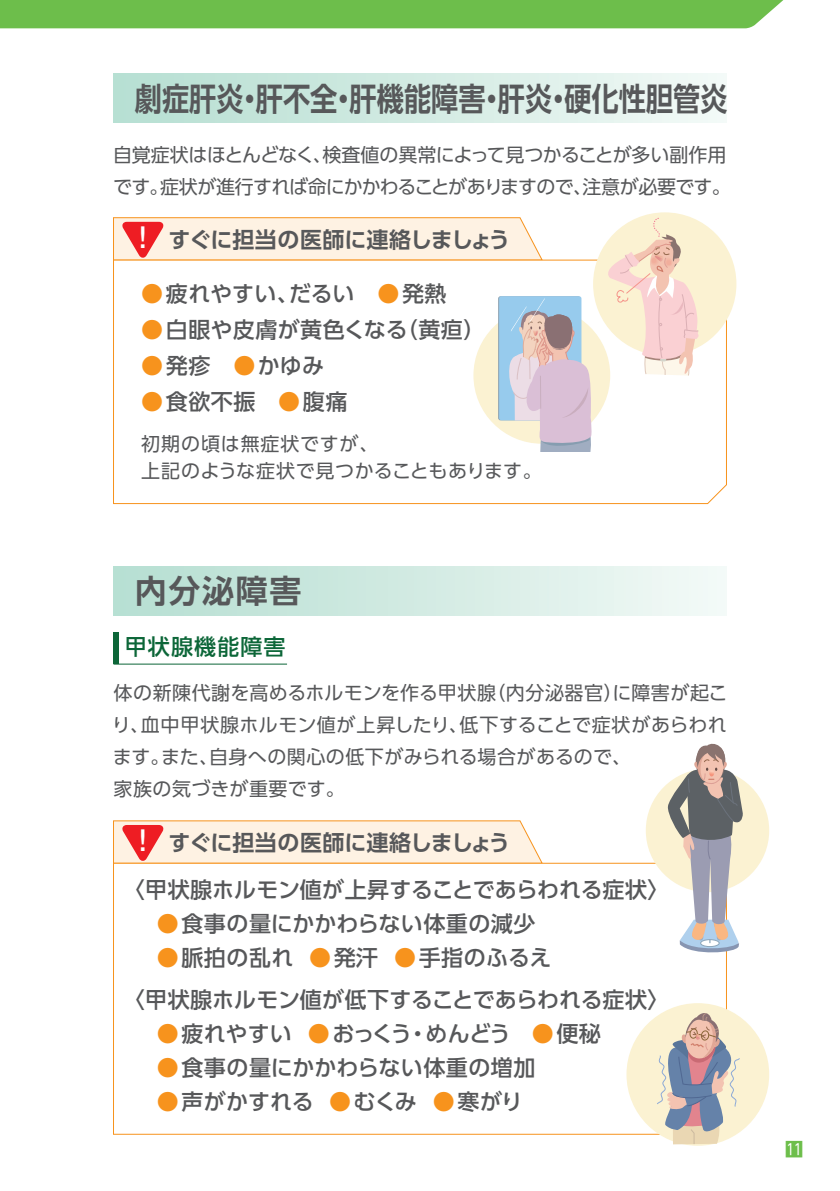
<style>
.page{position:relative;width:840px;height:1191px;background:#fff}
.page>*{position:absolute;margin:0;border:0;box-sizing:border-box;transform-origin:0 0}
.t1{font:700 32px "UD Shin Go Pr 6 De";color:#57585a;scale:.85 1}
.t2{font:700 32px "UD Shin Go Pr 6 De";color:#57585a}
.t3{font:500 22px/42px "UD Shin Go Pr 6";letter-spacing:.01em;color:#57585a}
.t4{font:700 22px "UD Shin Go Pr 6 De";color:#57585a}
.t5{font:500 22px "UD Shin Go Pr 6";letter-spacing:-.015em;color:#57585a}
.t6{font:500 22px "UD Shin Go Pr 6";letter-spacing:.05em;color:#0c6638}
.t7{font:19px/32px "UD Shin Go Pr 6";letter-spacing:.025em;color:#57585a}
.t8{font:19px/32px "UD Shin Go Pr 6";letter-spacing:-.035em;color:#57585a}
.t9{font:19px/27px "UD Shin Go Pr 6";letter-spacing:.035em;color:#57585a}
.s1{font-family:"Gothic MB101 Pr 5";font-weight:500;font-size:27.4px;color:#fff}
.s2{color:#f7931d}
</style>
<div class="page">
<div style="left:0;top:0;width:784px;height:28px;background:#6dbe4b"></div>
<svg style="left:113px;top:820px;width:429px;height:42px;background:#fde5d4"></svg>
<svg style="left:113px;top:862px;width:614px;height:273px"></svg>
<div style="left:113px;top:74px;width:612px;height:49px;background:linear-gradient(to right,#b5ded1,#f2f9f6)"></div>
<svg style="left:113px;top:217px;width:429px;height:42px;background:#fde5d4"></svg>
<svg style="left:113px;top:259px;width:614px;height:245px"></svg>
<div style="left:113px;top:566px;width:613px;height:49px;background:linear-gradient(to right,#b5ded1,#f2f9f6)"></div>
<hr style="left:113px;top:663px;width:174px;height:1px;background:#0c6638">
<div style="left:113px;top:632px;width:6px;height:32px;background:#0c6638"></div>
<div style="left:626px;top:1003px;width:142px;height:142px;background:#fbf2d2;border-radius:50%"></div>
<svg style="left:655px;top:1009px;width:85px;height:136px"></svg>
<div style="left:473px;top:307px;width:137px;height:137px;background:#fbf2d2;border-radius:50%"></div>
<div style="left:499px;top:296px;width:82px;height:124px;background:#97cbed;border-radius:2px"></div>
<svg style="left:507px;top:298px;width:85px;height:154px"></svg>
<div style="left:645px;top:769px;width:123px;height:123px;background:#fbf2d2;border-radius:50%"></div>
<svg style="left:666px;top:743px;width:76px;height:213px"></svg>
<div style="left:592px;top:212px;width:144px;height:143px;background:#fbf2d2;border-radius:50%"></div>
<svg style="left:603px;top:217px;width:96px;height:159px"></svg>
<h1 class="t1" style="left:135px;top:73px;width:698px">劇症肝炎・肝不全・肝機能障害・肝炎・硬化性胆管炎</h1>
<p class="t8" style="left:113px;top:138px;width:619px">自覚症状はほとんどなく、検査値の異常によって見つかることが多い副作用です。症状が進行すれば命にかかわることがありますので、注意が必要です。</p>
<p class="t4" style="left:129px;top:222px;width:382px"><span class="s1">！</span>すぐに担当の医師に連絡しましょう</p>
<p class="t3" style="left:141px;top:272px;width:329px"><span class="s2">●</span>疲れやすい、だるい　<span class="s2">●</span>発熱　</p>
<p class="t3" style="left:141px;top:308px;width:345px"><span class="s2">●</span>白眼や皮膚が黄色くなる（黄疸）</p>
<p class="t3" style="left:141px;top:344px;width:184px"><span class="s2">●</span>発疹　<span class="s2">●</span>かゆみ</p>
<p class="t3" style="left:141px;top:380px;width:207px"><span class="s2">●</span>食欲不振　<span class="s2">●</span>腹痛</p>
<p class="t9" style="left:141px;top:430px;width:402px">初期の頃は無症状ですが、<br>上記のような症状で見つかることもあります。</p>
<h1 class="t2" style="left:135px;top:565px;width:168px">内分泌障害</h1>
<p class="t6" style="left:125px;top:629px;width:162px">甲状腺機能障害</p>
<p class="t7" style="left:112px;top:675px;width:616px">体の新陳代謝を高めるホルモンを作る甲状腺（内分泌器官）に障害が起こり、血中甲状腺ホルモン値が上昇したり、低下することで症状があらわれます。また、自身への関心の低下がみられる場合があるので、<br>家族の気づきが重要です。</p>
<p class="t4" style="left:129px;top:824px;width:382px"><span class="s1">！</span>すぐに担当の医師に連絡しましょう</p>
<p class="t3" style="left:123px;top:868px;width:548px">〈甲状腺ホルモン値が上昇することであらわれる症状〉</p>
<p class="t3" style="left:157px;top:901px;width:380px"><span class="s2">●</span>食事の量にかかわらない体重の減少</p>
<p class="t3" style="left:123px;top:935px;width:548px;text-indent:34px"><span class="s2">●</span>脈拍の乱れ <span class="s2">●</span>発汗 <span class="s2">●</span>手指のふるえ<br>〈甲状腺ホルモン値が低下することであらわれる症状〉</p>
<p class="t5" style="left:157px;top:1015px;width:445px"><span class="s2">●</span>疲れやすい <span class="s2">●</span>おっくう・めんどう　<span class="s2">●</span>便秘</p>
<p class="t3" style="left:157px;top:1045px;width:380px"><span class="s2">●</span>食事の量にかかわらない体重の増加</p>
<p class="t3" style="left:157px;top:1079px;width:367px"><span class="s2">●</span>声がかすれる <span class="s2">●</span>むくみ <span class="s2">●</span>寒がり</p>
</div>
